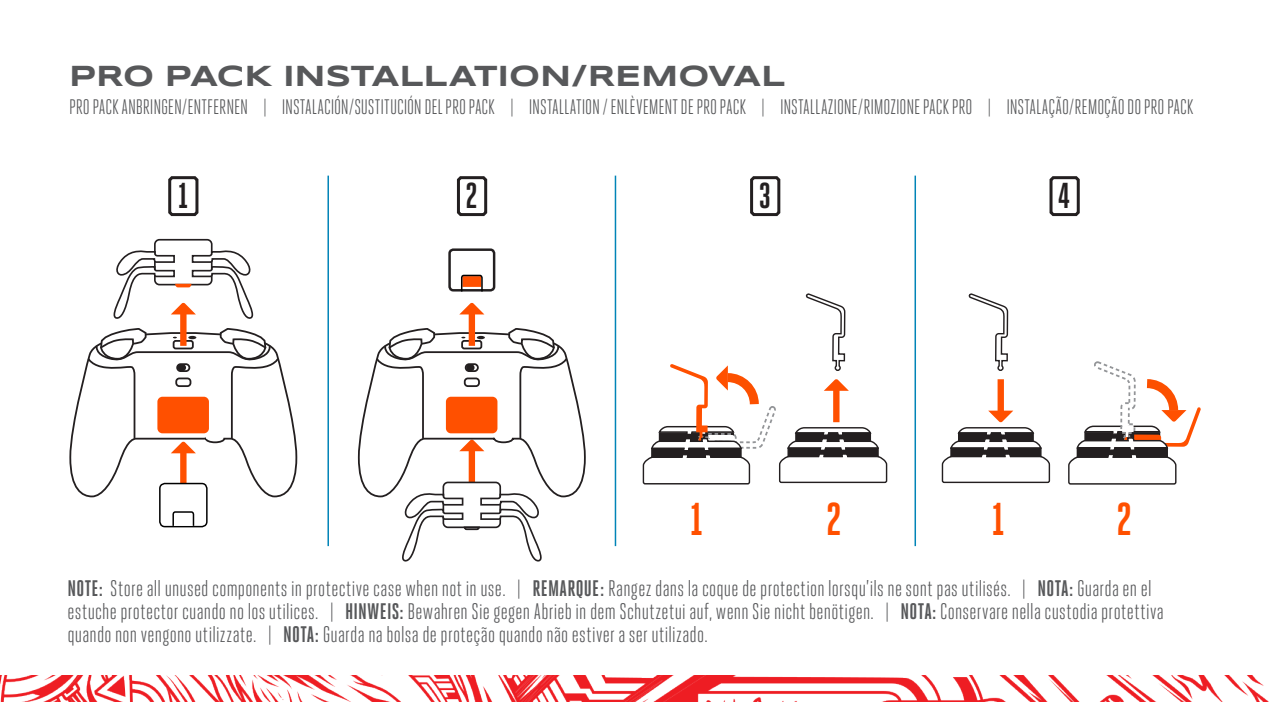
<style>
.page{position:relative;width:1269px;height:702px;background:#fff}
.page>*{position:absolute;margin:0;border:0;box-sizing:border-box;transform-origin:0 0}
.t1{font:700 45.9px "Heroic Condensed";color:#ff5000}
.t2{font:700 36px "Heroic Condensed";color:#231f20}
.t3{font:700 30px "Syncopate";letter-spacing:-.005em;color:#57585a}
.t4{font:22.5px/23.1px "Heroic Condensed";letter-spacing:.01em;color:#57585a}
.t5{font:21px "Heroic Condensed";letter-spacing:-.005em;color:#57585a}
.s1{font-weight:700}
</style>
<div class="page">
<svg style="left:750px;top:176px;width:31px;height:41px"></svg>
<svg style="left:1049px;top:176px;width:31px;height:41px"></svg>
<hr style="left:615px;top:176px;width:1px;height:370px;background:#0084b7">
<hr style="left:915px;top:176px;width:1px;height:370px;background:#0084b7">
<svg style="left:642px;top:293px;width:246px;height:192px"></svg>
<svg style="left:968px;top:293px;width:41px;height:78px"></svg>
<svg style="left:941px;top:379px;width:110px;height:105px"></svg>
<svg style="left:1068px;top:361px;width:133px;height:124px"></svg>
<svg style="left:456px;top:176px;width:32px;height:41px"></svg>
<svg style="left:168px;top:176px;width:31px;height:41px"></svg>
<hr style="left:327px;top:176px;width:2px;height:370px;background:#0084b7">
<svg style="left:448px;top:248px;width:48px;height:44px"></svg>
<svg style="left:357px;top:360px;width:229px;height:138px"></svg>
<svg style="left:375px;top:303px;width:193px;height:180px"></svg>
<div style="left:443px;top:482px;width:58px;height:46px;border:2px solid #231f20;border-radius:5px"></div>
<svg style="left:399px;top:489px;width:146px;height:72px"></svg>
<svg style="left:69px;top:361px;width:229px;height:136px"></svg>
<div style="left:154px;top:239px;width:59px;height:46px;border:2px solid #231f20;border-radius:5px"></div>
<svg style="left:87px;top:246px;width:193px;height:282px"></svg>
<img style="left:0;top:675px;width:1269px;height:27px">
<h3 class="t3" style="left:69px;top:57px;width:718px">PRO PACK INSTALLATION/REMOVAL</h3>
<p class="t5" style="left:69px;top:95px;width:1126px">PRO PACK ANBRINGEN/ENTFERNEN | INSTALACIÓN/SUSTITUCIÓN DEL PRO PACK | INSTALLATION / ENLÈVEMENT DE PRO PACK | INSTALLAZIONE/RIMOZIONE PACK PRO | INSTALAÇÃO/REMOÇÃO DO PRO PACK</p>
<h2 class="t2" style="left:178px;top:176px;width:12px">1</h2>
<h2 class="t2" style="left:466px;top:176px;width:14px">2</h2>
<h2 class="t2" style="left:759px;top:176px;width:14px">3</h2>
<h2 class="t2" style="left:1058px;top:176px;width:14px">4</h2>
<h1 class="t1" style="left:690px;top:494px;width:15px">1</h1>
<h1 class="t1" style="left:826px;top:494px;width:17px">2</h1>
<h1 class="t1" style="left:992px;top:494px;width:15px">1</h1>
<h1 class="t1" style="left:1117px;top:494px;width:17px">2</h1>
<p class="t4" style="left:67px;top:577px;width:1098px"><span class="s1">NOTE:</span> Store all unused components in protective case when not in use. | <span class="s1">REMARQUE :</span> Rangez dans la coque de protection lorsqu’ils ne sont pas utilisés. | <span class="s1">NOTA:</span> Guarda en el estuche protector cuando no los utilices. | <span class="s1">HINWEIS:</span> Bewahren Sie gegen Abrieb in dem Schutzetui auf, wenn Sie nicht benötigen. | <span class="s1">NOTA:</span> Conservare nella custodia protettiva quando non vengono utilizzate. | <span class="s1">NOTA:</span> Guarda na bolsa de proteção quando não estiver a ser utilizado.</p>
</div>
